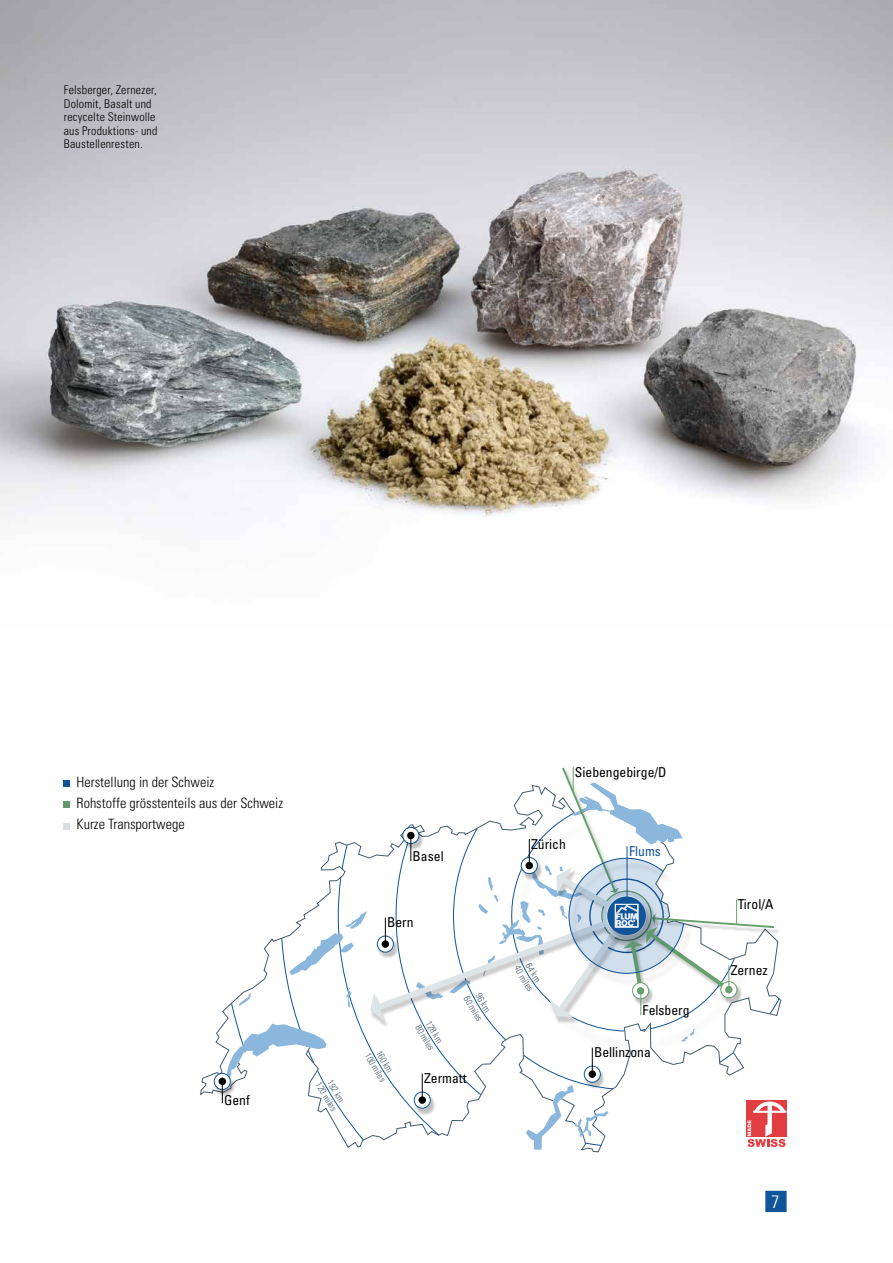
<style>
.page{position:relative;width:893px;height:1263px;background:#fff}
.page>*{position:absolute;margin:0;border:0;box-sizing:border-box;transform-origin:0 0}
.t1{font:300 condensed 18px "Univers";color:#fff}
.t2{font:300 condensed 14.25px/21.3px "Univers";color:#000}
.t3{font:condensed 13.65px "Univers";color:#000}
.t4{font:condensed 13.65px "Univers";color:#105499}
.t5{font:300 condensed 12px/13.5px "Univers";letter-spacing:.015em;color:#000}
</style>
<div class="page">
<div style="left:747px;top:1100px;width:40px;height:37px;background:#e23d41"></div>
<img style="left:0;top:0;width:893px;height:517px">
<div style="left:765px;top:1191px;width:22px;height:21px;background:#105499;border:2px solid #105499"></div>
<img style="left:213px;top:1074px;width:9px;height:24px">
<svg style="left:214px;top:1073px;width:16px;height:16px"></svg>
<div style="left:214px;top:1073px;width:17px;height:17px;border:1px solid #105499;border-radius:50%"></div>
<div style="left:219px;top:1078px;width:7px;height:7px;background:#000;border-radius:50%"></div>
<div style="left:64px;top:780px;width:6px;height:7px;background:#105499"></div>
<div style="left:64px;top:801px;width:6px;height:7px;background:#61996a"></div>
<svg style="left:64px;top:823px;width:6px;height:6px"></svg>
<svg style="left:222px;top:766px;width:564px;height:387px"></svg>
<p class="t5" style="left:64px;top:83px;width:95px">Felsberger, Zernezer,<br>Dolomit, Basalt und recycelte Steinwolle aus Produktions- und<br>Baustellenresten.</p>
<p class="t2" style="left:77px;top:771px;width:208px">Herstellung in der Schweiz<br>Rohstoffe grösstenteils aus der Schweiz<br>Kurze Transportwege</p>
<p class="t3" style="left:224px;top:1091px;width:27px">Genf</p>
<p class="t3" style="left:413px;top:847px;width:33px">Basel</p>
<p class="t3" style="left:387px;top:914px;width:28px">Bern</p>
<p class="t3" style="left:424px;top:1070px;width:44px">Zermatt</p>
<p class="t3" style="left:575px;top:763px;width:93px">Siebengebirge/D</p>
<p class="t3" style="left:531px;top:835px;width:36px">Zürich</p>
<p class="t4" style="left:629px;top:842px;width:33px">Flums</p>
<p class="t3" style="left:643px;top:1002px;width:48px">Felsberg</p>
<p class="t3" style="left:594px;top:1044px;width:58px">Bellinzona</p>
<p class="t3" style="left:738px;top:895px;width:37px">Tirol/A</p>
<p class="t3" style="left:731px;top:962px;width:39px">Zernez</p>
<h1 class="t1" style="left:771px;top:1191px;width:9px">7</h1>
</div>
